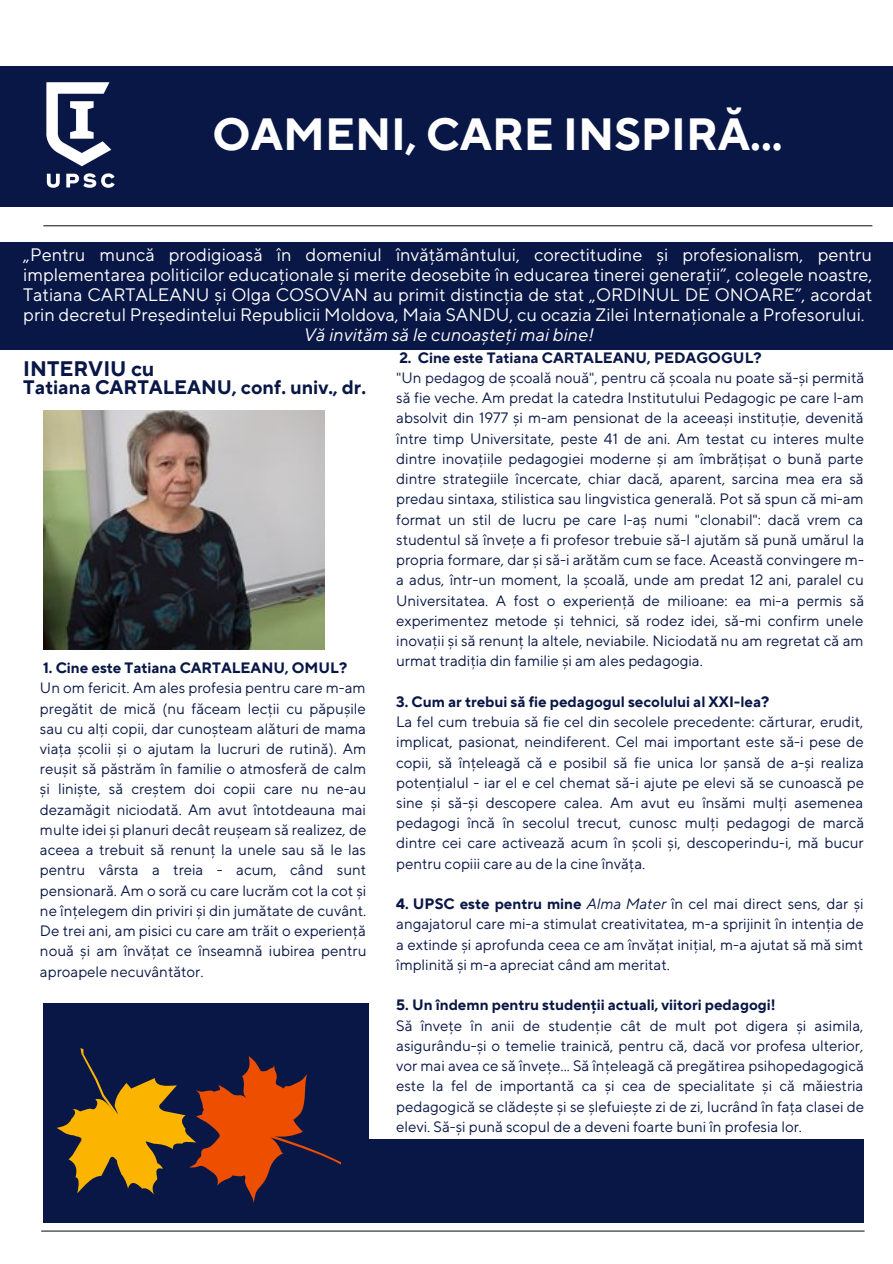
<style>
.page{position:relative;width:893px;height:1264px;background:#fff}
.page>*{position:absolute;margin:0;border:0;box-sizing:border-box;transform-origin:0 0}
.t1{font:700 45px "TT Norms Pro";color:#fff}
.t2{font:700 21px "TT Norms Pro";color:#091746}
.t3{font:700 19.5px "TT Norms Pro";color:#091746}
.t4{font:18px/20.2px "TT Norms Pro";color:#fff;text-align:justify}
.t5{font:italic 18px "TT Norms Pro";color:#fff}
.t6{font:15px/20.2px "TT Norms Pro";color:#091746;text-align:justify}
.t7{font:700 15px "TT Norms Pro";color:#091746}
.s1{font-weight:700}
.s2{font-style:italic}
</style>
<div class="page">
<div style="left:0;top:242px;width:892px;height:108px;background:#091746"></div>
<div style="left:0;top:66px;width:892px;height:141px;background:#091746"></div>
<div style="left:43px;top:1002px;width:325px;height:220px;background:#091746"></div>
<hr style="left:41px;top:1230px;width:823px;height:1px;background:#262424">
<svg style="left:57px;top:1048px;width:284px;height:155px"></svg>
<img style="left:46px;top:82px;width:69px;height:106px">
<hr style="left:43px;top:225px;width:829px;height:1px;background:#262424">
<img style="left:43px;top:411px;width:281px;height:238px">
<div style="left:341px;top:1139px;width:523px;height:83px;background:#091746"></div>
<h1 class="t1" style="left:212px;top:101px;width:571px">OAMENI, CARE INSPIRĂ...</h1>
<p class="t4" style="left:23px;top:243px;width:850px">„Pentru muncă prodigioasă în domeniul învățământului, corectitudine și profesionalism, pentru implementarea politicilor educaționale și merite deosebite în educarea tinerei generații”, colegele noastre, Tatiana CARTALEANU și Olga COSOVAN au primit distincția de stat „ORDINUL DE ONOARE”, acordat prin decretul Președintelui Republicii Moldova, Maia SANDU, cu ocazia Zilei Internaționale a Profesorului.</p>
<p class="t5" style="left:303px;top:322px;width:291px">Vă invităm să le cunoașteți mai bine!</p>
<p class="t7" style="left:399px;top:346px;width:364px">2. Cine este Tatiana CARTALEANU, PEDAGOGUL?</p>
<p class="t6" style="left:396px;top:366px;width:469px">"Un pedagog de școală nouă", pentru că școala nu poate să-și permită să fie veche. Am predat la catedra Institutului Pedagogic pe care l-am absolvit din 1977 și m-am pensionat de la aceeași instituție, devenită între timp Universitate, peste 41 de ani. Am testat cu interes multe dintre inovațiile pedagogiei moderne și am îmbrățișat o bună parte dintre strategiile încercate, chiar dacă, aparent, sarcina mea era să predau sintaxa, stilistica sau lingvistica generală. Pot să spun că mi-am format un stil de lucru pe care l-aș numi "clonabil": dacă vrem ca studentul să învețe a fi profesor trebuie să-l ajutăm să pună umărul la propria formare, dar și să-i arătăm cum se face. Această convingere m&shy;a adus, într-un moment, la școală, unde am predat 12 ani, paralel cu Universitatea. A fost o experiență de milioane: ea mi-a permis să experimentez metode și tehnici, să rodez idei, să-mi confirm unele inovații și să renunț la altele, neviabile. Niciodată nu am regretat că am urmat tradiția din familie și am ales pedagogia.</p>
<p class="t7" style="left:396px;top:690px;width:374px">3. Cum ar trebui să fie pedagogul secolului al XXI-lea?</p>
<p class="t6" style="left:396px;top:710px;width:469px">La fel cum trebuia să fie cel din secolele precedente: cărturar, erudit, implicat, pasionat, neindiferent. Cel mai important este să-i pese de copii, să înțeleagă că e posibil să fie unica lor șansă de a-și realiza potențialul - iar el e cel chemat să-i ajute pe elevi să se cunoască pe sine și să-și descopere calea. Am avut eu însămi mulți asemenea pedagogi încă în secolul trecut, cunosc mulți pedagogi de marcă dintre cei care activează acum în școli și, descoperindu-i, mă bucur pentru copiii care au de la cine învăța.</p>
<p class="t6" style="left:396px;top:892px;width:469px"><span class="s1">4. UPSC este pentru mine</span> <span class="s2">Alma Mater</span> în cel mai direct sens, dar și angajatorul care mi-a stimulat creativitatea, m-a sprijinit în intenția de a extinde și aprofunda ceea ce am învățat inițial, m-a ajutat să mă simt împlinită și m-a apreciat când am meritat.</p>
<p class="t7" style="left:396px;top:994px;width:381px">5. Un îndemn pentru studenții actuali, viitori pedagogi!</p>
<p class="t6" style="left:396px;top:1014px;width:469px">Să învețe în anii de studenție cât de mult pot digera și asimila, asigurându-și o temelie trainică, pentru că, dacă vor profesa ulterior, vor mai avea ce să învețe... Să înțeleagă că pregătirea psihopedagogică este la fel de importantă ca și cea de specialitate și că măiestria pedagogică se clădește și se șlefuiește zi de zi, lucrând în fața clasei de elevi. Să-și pună scopul de a deveni foarte buni în profesia lor.</p>
<h2 class="t2" style="left:23px;top:353px;width:133px">INTERVIU cu</h2>
<h3 class="t3" style="left:23px;top:372px;width:344px">Tatiana CARTALEANU, conf. univ., dr.</h3>
<p class="t7" style="left:43px;top:656px;width:305px">1. Cine este Tatiana CARTALEANU, OMUL?</p>
<p class="t6" style="left:40px;top:676px;width:328px">Un om fericit. Am ales profesia pentru care m-am pregătit de mică (nu făceam lecții cu păpușile sau cu alți copii, dar cunoșteam alături de mama viața școlii și o ajutam la lucruri de rutină). Am reușit să păstrăm în familie o atmosferă de calm și liniște, să creștem doi copii care nu ne-au dezamăgit niciodată. Am avut întotdeauna mai multe idei și planuri decât reușeam să realizez, de aceea a trebuit să renunț la unele sau să le las pentru vârsta a treia - acum, când sunt pensionară. Am o soră cu care lucrăm cot la cot și ne înțelegem din priviri și din jumătate de cuvânt.<br>De trei ani, am pisici cu care am trăit o experiență nouă și am învățat ce înseamnă iubirea pentru aproapele necuvântător.</p>
</div>
